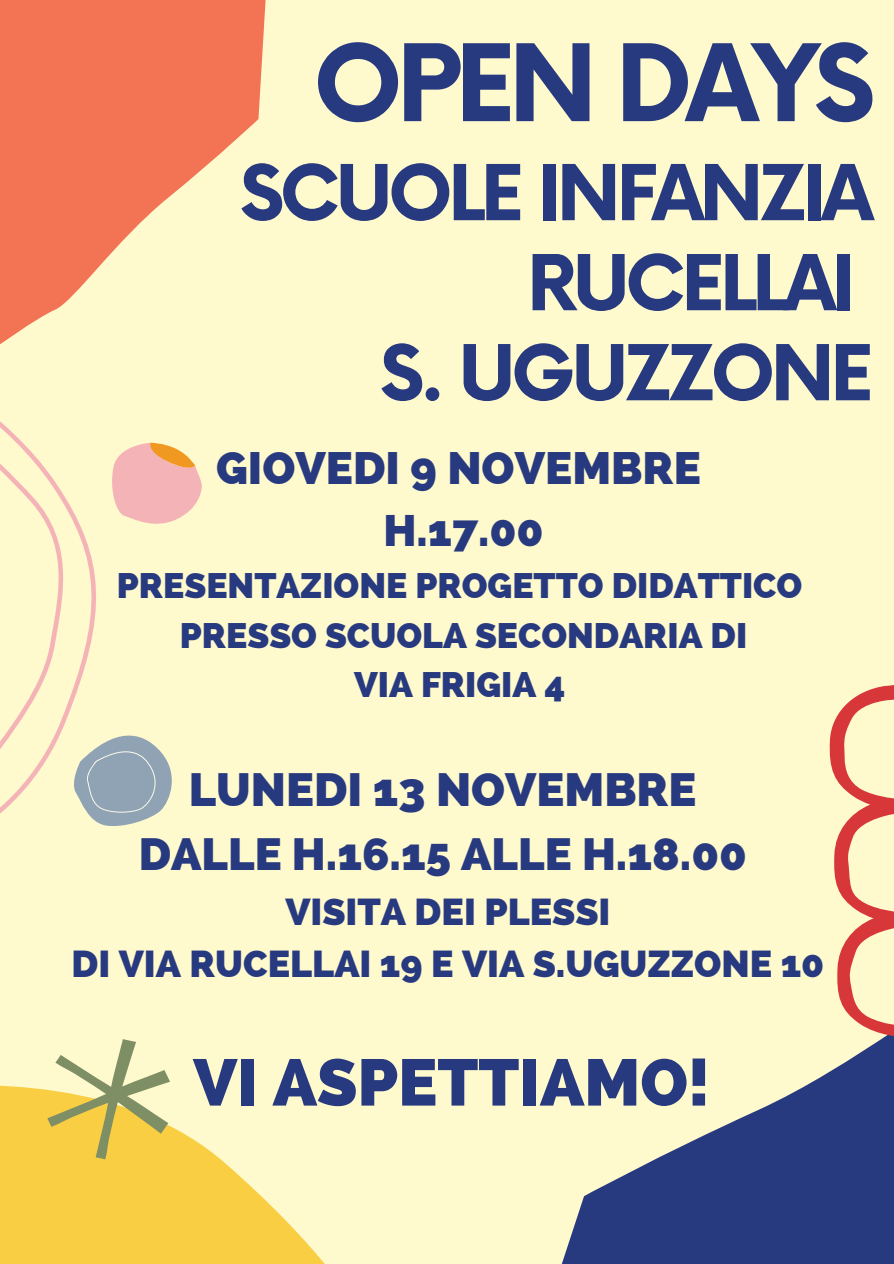
<style>
.page{position:relative;width:894px;height:1264px;background:#fff}
.page>*{position:absolute;margin:0;border:0;box-sizing:border-box;transform-origin:0 0}
.t1{font:700 103.8px "Now";letter-spacing:-.06em;color:#283a7f}
.t2{font:700 75px/90px "Now";letter-spacing:-.06em;color:#283a7f;text-align:right}
.t3{font:800 65.55px "Raleway";color:#283a7f}
.t4{font:800 46.65px "Raleway";color:#283a7f}
.t5{font:800 45.45px "Raleway";color:#283a7f}
.t6{font:800 45.15px "Raleway";color:#283a7f}
.t7{font:800 44.1px "Raleway";color:#283a7f}
.t8{font:800 37.5px "Raleway";color:#283a7f}
.t9{font:800 35.55px "Raleway";color:#283a7f}
</style>
<div class="page">
<div style="left:0;top:0;width:893px;height:1263px;background:#fff9ce"></div>
<svg style="left:591px;top:1039px;width:302px;height:224px;fill:#283a7f"></svg>
<svg style="left:0;top:1085px;width:591px;height:178px"></svg>
<svg style="left:0;top:0;width:266px;height:345px;fill:#f37355"></svg>
<svg style="left:47px;top:1039px;width:123px;height:120px"></svg>
<svg style="left:112px;top:442px;width:90px;height:82px"></svg>
<svg style="left:109px;top:735px;width:63px;height:91px"></svg>
<svg style="left:0;top:421px;width:109px;height:405px"></svg>
<svg style="left:829px;top:685px;width:64px;height:354px"></svg>
<p class="t1" style="left:313px;top:28px;width:563px">OPEN DAYS</p>
<p class="t2" style="left:240px;top:153px;width:635px">SCUOLE INFANZIA<br>RUCELLAI</p>
<p class="t2" style="left:380px;top:333px;width:495px">S. UGUZZONE</p>
<p class="t5" style="left:216px;top:441px;width:486px">GIOVEDI 9 NOVEMBRE</p>
<p class="t7" style="left:383px;top:504px;width:162px">H.17.00</p>
<p class="t9" style="left:117px;top:564px;width:686px">PRESENTAZIONE PROGETTO DIDATTICO</p>
<p class="t9" style="left:180px;top:614px;width:568px">PRESSO SCUOLA SECONDARIA DI</p>
<p class="t9" style="left:354px;top:663px;width:212px">VIA FRIGIA 4</p>
<p class="t4" style="left:189px;top:762px;width:509px">LUNEDI 13 NOVEMBRE</p>
<p class="t6" style="left:139px;top:827px;width:609px">DALLE H.16.15 ALLE H.18.00</p>
<p class="t8" style="left:285px;top:889px;width:326px">VISITA DEI PLESSI</p>
<p class="t8" style="left:71px;top:941px;width:754px">DI VIA RUCELLAI 19 E VIA S.UGUZZONE 10</p>
<p class="t3" style="left:193px;top:1043px;width:517px">VI ASPETTIAMO!</p>
</div>
